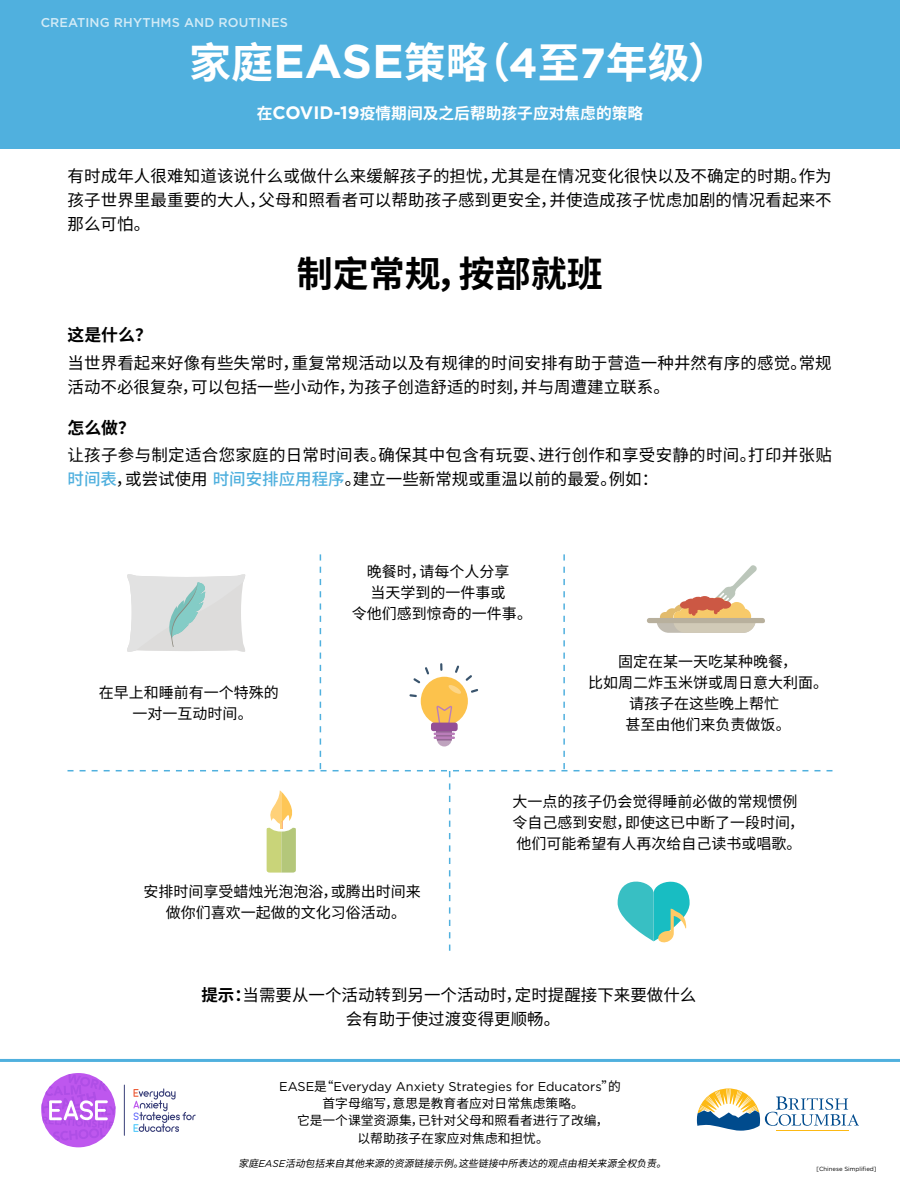
<style>
.page{position:relative;width:900px;height:1185px;background:#fff}
.page>*{position:absolute;margin:0;border:0;box-sizing:border-box;transform-origin:0 0}
.t1{font:700 42px "Source Han Sans CN";color:#fff}
.t2{font:700 36px "Source Han Sans CN";color:#000}
.t3{font:700 16.88px "Source Han Sans CN";color:#000}
.t4{font:16.5px/24px "Source Han Sans CN";letter-spacing:.005em;color:#000}
.t5{font:700 15.75px "Source Han Sans CN";color:#fff}
.t6{font:15px/21px "Source Han Sans CN";color:#000;text-align:center}
.t7{font:12.75px/17.2px "Source Han Sans CN";color:#000;text-align:center}
.t8{font:12.75px "Gotham";color:#000}
.t9{font:500 12.75px "Gotham";letter-spacing:.01em;color:#fff}
.t10{font:italic 9.9px "Source Han Sans CN";color:#000}
.t11{font:6px "Gotham";color:#000}
.s1{font-family:"Gotham";font-size:47.25px}
.s2{font-family:"Gotham"}
.s3{font-family:"Gotham";font-size:18px}
.s4{font-weight:500;color:#50b0de}
.s5{font-weight:700}
.s6{font-family:"Source Han Sans CN"}
</style>
<div class="page">
<div style="left:0;top:0;width:900px;height:148px;background:#50b0de"></div>
<svg style="left:133px;top:1088px;width:63px;height:43px"></svg>
<hr style="left:124px;top:1084px;width:1px;height:51px;background:#383e78">
<div style="left:41px;top:1072px;width:75px;height:75px;background:#be57ee;border-radius:50%"></div>
<svg style="left:41px;top:1072px;width:75px;height:69px"></svg>
<hr style="left:776px;top:1130px;width:72px;height:1px;background:#fdb913">
<svg style="left:697px;top:1088px;width:162px;height:42px"></svg>
<hr style="left:0;top:1058px;width:900px;height:3px;background:#50b0de">
<svg style="left:68px;top:554px;width:765px;height:396px"></svg>
<p class="t9" style="left:40px;top:15px;width:249px">CREATING RHYTHMS AND ROUTINES</p>
<h1 class="t1" style="left:189px;top:39px;width:542px">家庭<span class="s1">EASE</span>策略（<span class="s2">4</span>至<span class="s2">7</span>年级）</h1>
<p class="t5" style="left:257px;top:104px;width:388px">在<span class="s3">COVID-19</span>疫情期间及之后帮助孩子应对焦虑的策略</p>
<p class="t4" style="left:68px;top:164px;width:766px;text-align:justify">有时成年人很难知道该说什么或做什么来缓解孩子的担忧，尤其是在情况变化很快以及不确定的时期。作为孩子世界里最重要的大人，父母和照看者可以帮助孩子感到更安全，并使造成孩子忧虑加剧的情况看起来不那么可怕。</p>
<h2 class="t2" style="left:297px;top:253px;width:307px">制定常规，按部就班</h2>
<p class="t3" style="left:68px;top:325px;width:86px">这是什么？</p>
<p class="t4" style="left:68px;top:351px;width:766px">当世界看起来好像有些失常时，重复常规活动以及有规律的时间安排有助于营造一种井然有序的感觉。常规活动不必很复杂，可以包括一些小动作，为孩子创造舒适的时刻，并与周遭建立联系。</p>
<p class="t3" style="left:68px;top:418px;width:69px">怎么做？</p>
<p class="t4" style="left:68px;top:443px;width:766px">让孩子参与制定适合您家庭的日常时间表。确保其中包含有玩耍、进行创作和享受安静的时间。打印并张贴<span class="s4">时间表</span>，或尝试使用<span class="s4">时间安排应用程序</span>。建立一些新常规或重温以前的最爱。例如：</p>
<p class="t6" style="left:99px;top:681px;width:181px">在早上和睡前有一个特殊的一对一互动时间。</p>
<p class="t6" style="left:352px;top:561px;width:182px">晚餐时，请每个人分享<br>当天学到的一件事或<br>令他们感到惊奇的一件事。</p>
<p class="t6" style="left:588px;top:651px;width:242px">固定在某一天吃某种晚餐，<br>比如周二炸玉米饼或周日意大利面。请孩子在这些晚上帮忙<br>甚至由他们来负责做饭。</p>
<p class="t6" style="left:513px;top:791px;width:293px;text-align:left">大一点的孩子仍会觉得睡前必做的常规惯例令自己感到安慰，即使这已中断了一段时间，他们可能希望有人再次给自己读书或唱歌。</p>
<p class="t6" style="left:143px;top:881px;width:279px">安排时间享受蜡烛光泡泡浴，或腾出时间来做你们喜欢一起做的文化习俗活动。</p>
<p class="t4" style="left:201px;top:983px;width:497px;text-align:center"><span class="s5">提示：</span>当需要从一个活动转到另一个活动时，定时提醒接下来要做什么会有助于使过渡变得更顺畅。</p>
<p class="t8" style="left:279px;top:1077px;width:343px">EASE<span class="s6">是“</span>Everyday Anxiety Strategies for Educators<span class="s6">”的</span></p>
<p class="t7" style="left:297px;top:1094px;width:313px">首字母缩写，意思是教育者应对日常焦虑策略。<br>它是一个课堂资源集，已针对父母和照看者进行了改编，以帮助孩子在家应对焦虑和担忧。</p>
<p class="t10" style="left:239px;top:1157px;width:434px">家庭<span class="s2">EA S E</span> 活动包括来自其他来源的资源链接示例。这些链接中所表达的观点由相关来源全权负责。</p>
<p class="t11" style="left:817px;top:1164px;width:62px">[Chinese Simplified]</p>
</div>
